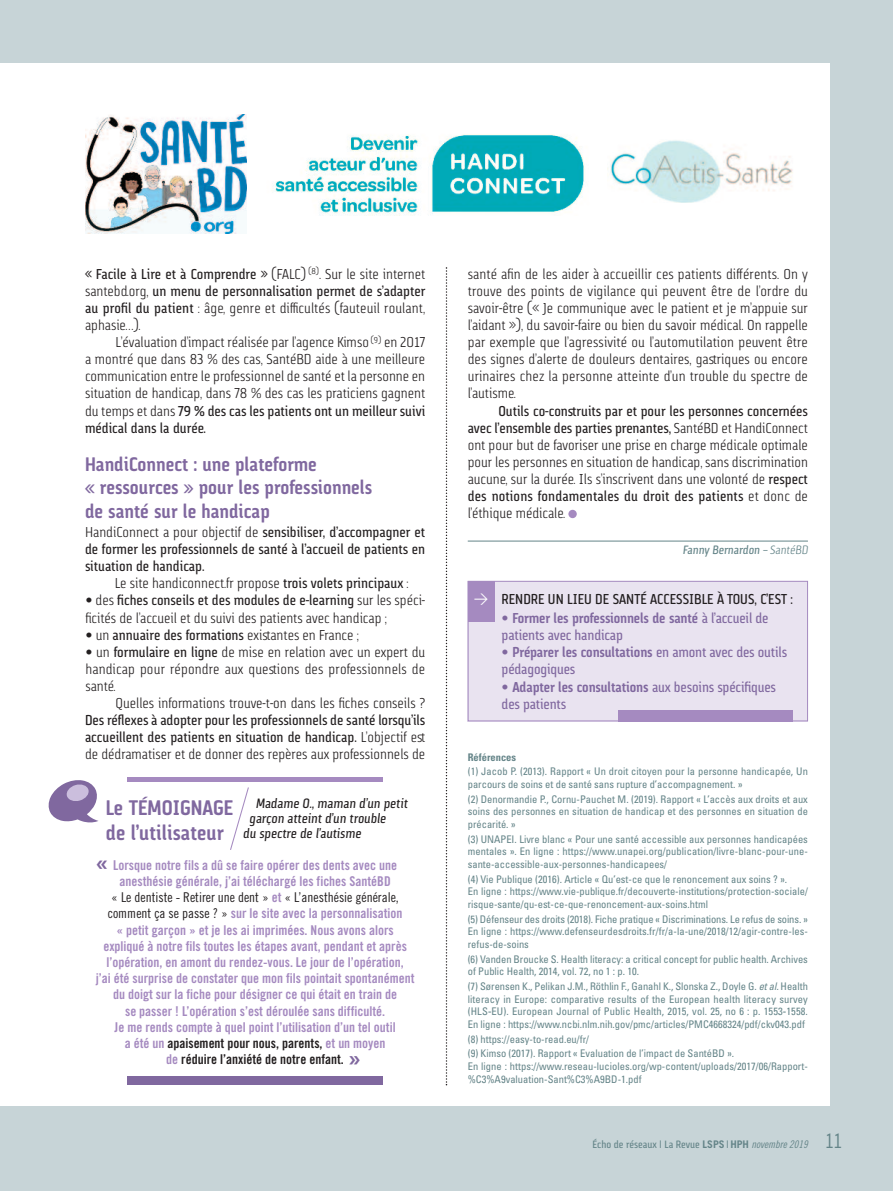
<style>
.page{position:relative;width:893px;height:1191px;background:#c7d4d7}
.page>*{position:absolute;margin:0;border:0;box-sizing:border-box;transform-origin:0 0}
.t1{font:27px "Trade Gothic Bold Cond Twenty";color:#80689f}
.t2{font:700 21px/25.2px "Via Sans";color:#80689f}
.t3{font:700 19.5px/23.4px "Via Sans";color:#80689f}
.t4{font:300 14.25px/17.1px "Via Sans";color:#231f20;text-align:justify}
.t5{font:14.25px/17.1px "Via Sans";color:#231f20;text-align:justify}
.t6{font:14.25px/17.1px "Via Sans";letter-spacing:-.01em;color:#80689f}
.t7{font:13.5px/16.2px "Trade Gothic Bold Cond Twenty";color:#a58ac0;text-align:center}
.t8{font:italic 13.5px "Via Sans";color:#231f20}
.t9{font:13.5px "Trade Gothic Cond Eighteen";color:#231f20}
.t10{font:italic 12px "Via Sans";color:#648488}
.t11{font:condensed 10.5px/12.6px "Univers";color:#648488}
.t12{font:10.5px "Via Sans";color:#648488}
.t13{font:700 condensed 10.5px "Univers";color:#648488}
.s1{font-weight:400}
.s2{font-weight:300}
.s3{font-family:"Frutiger";font-weight:400}
.s4{font-family:"Trade Gothic Bold Cond Twenty";color:#a58ac0}
.s5{font-family:"Trade Gothic Cond Eighteen";color:#231f20}
.s6{color:#231f20}
.s7{font-family:"DIN";color:#fff}
.s8{font-family:"Frutiger";font-weight:700}
.s9{font-weight:700}
.s10{font-style:italic}
.s11{font-family:"Helvetica";font-stretch:normal}
.s12{font-family:"Trade Gothic"}
.s13{font-family:"Trade Gothic";font-weight:700}
.s14{font-family:"Trade Gothic Cond Eighteen Obl"}
.s15{font-weight:300;font-size:21px}
</style>
<div class="page">
<div style="left:0;top:64px;width:829px;height:1042px;background:#fff"></div>
<div style="left:568px;top:510px;width:9px;height:8px;background:#a58ac0;border-radius:50%"></div>
<svg style="left:446px;top:267px;width:1px;height:818px"></svg>
<hr style="left:468px;top:541px;width:340px;height:1px;background:#648488">
<img style="left:86px;top:115px;width:160px;height:118px">
<img style="left:273px;top:134px;width:312px;height:81px">
<img style="left:610px;top:140px;width:183px;height:62px">
<div style="left:468px;top:581px;width:340px;height:140px;background:#e9e3f0"></div>
<div style="left:618px;top:710px;width:174px;height:11px;background:#a58ac0"></div>
<div style="left:468px;top:581px;width:27px;height:40px;background:#a58ac0"></div>
<div style="left:468px;top:581px;width:340px;height:140px;border:1px solid #a58ac0"></div>
<svg style="left:230px;top:787px;width:19px;height:63px"></svg>
<hr style="left:128px;top:777px;width:255px;height:4px;background:#a58ac0">
<div style="left:128px;top:1076px;width:255px;height:8px;background:#80689f"></div>
<svg style="left:48px;top:780px;width:50px;height:43px"></svg>
<p class="t4" style="left:85px;top:267px;width:342px"><span class="s1">« Facile à Lire et à Comprendre »</span> (FALC) <sup>(8)</sup>. Sur le site internet santebd.org, <span class="s1">un menu de personnalisation permet de s’adapter au profil du patient</span> : âge, genre et difficultés (fauteuil roulant, aphasie…).</p>
<p class="t4" style="left:85px;top:335px;width:342px;text-indent:31px">L’évaluation d’impact réalisée par l’agence Kimso <sup>(9)</sup> en 2017 a montré que dans 83 % des cas, SantéBD aide à une meilleure communication entre le professionnel de santé et la personne en situation de handicap, dans 78 % des cas les praticiens gagnent du temps et dans <span class="s1">79 % des cas les patients ont un meilleur suivi médical dans la durée.</span></p>
<h3 class="t3" style="left:85px;top:454px;width:289px">Handiconnect : une plateforme<br>« ressources » pour les professionnels de santé sur le handicap</h3>
<p class="t5" style="left:85px;top:525px;width:342px"><span class="s2">HandiConnect a pour objectif de</span> sensibiliser, d’accompagner et de former les professionnels de santé à l’accueil de patients en situation de handicap.</p>
<p class="t4" style="left:115px;top:576px;width:295px">Le site handiconnect.fr propose <span class="s1">trois volets principaux</span> :</p>
<p class="t4" style="left:85px;top:593px;width:341px"><span class="s3">•</span> des <span class="s1">fiches conseils et des modules de e-learning</span> sur les spéci&shy;ficités de l’accueil et du suivi des patients avec handicap ;</p>
<p class="t4" style="left:85px;top:628px;width:275px"><span class="s3">•</span> un <span class="s1">annuaire des formations</span> existantes en France ;</p>
<p class="t4" style="left:85px;top:645px;width:341px"><span class="s3">•</span> un <span class="s1">formulaire en ligne</span> de mise en relation avec un expert du handicap pour répondre aux questions des professionnels de santé.</p>
<p class="t4" style="left:116px;top:696px;width:311px">Quelles informations trouve-t-on dans les fiches conseils ?</p>
<p class="t5" style="left:85px;top:713px;width:342px">Des réflexes à adopter pour les professionnels de santé lorsqu’ils accueillent des patients en situation de handicap. <span class="s2">L’objectif est de dédramatiser et de donner des repères aux professionnels de</span></p>
<h2 class="t2" style="left:106px;top:797px;width:129px">Le tÉmOiGnAGe de l’utilisateur</h2>
<p class="t8" style="left:256px;top:798px;width:153px">Madame O., maman d’un petit</p>
<p class="t8" style="left:249px;top:813px;width:138px">garçon atteint d’un trouble</p>
<p class="t8" style="left:243px;top:828px;width:120px">du spectre de l’autisme</p>
<p class="t7" style="left:113px;top:858px;width:286px">Lorsque notre fils a dû se faire opérer des dents avec une anesthésie générale, j’ai téléchargé les fiches SantéBD</p>
<p class="t9" style="left:111px;top:892px;width:289px">« Le dentiste - Retirer une dent » <span class="s4">et</span> « L’anesthésie générale,</p>
<p class="t7" style="left:96px;top:906px;width:320px"><span class="s5">comment ça se passe ? »</span> sur le site avec la personnalisation<br>« petit garçon » et je les ai imprimées. Nous avons alors expliqué à notre fils toutes les étapes avant, pendant et après l’opération, en amont du rendez-vous. Le jour de l’opération,<br>j’ai été surprise de constater que mon fils pointait spontanément du doigt sur la fiche pour désigner ce qui était en train de<br>se passer ! L’opération s’est déroulée sans difficulté.<br>Je me rends compte à quel point l’utilisation d’un tel outil<br>a été un <span class="s6">apaisement pour nous, parents,</span> et un moyen<br>de <span class="s6">réduire l’anxiété de notre enfant.</span></p>
<h1 class="t1" style="left:95px;top:852px;width:15px">«</h1>
<h1 class="t1" style="left:361px;top:1073px;width:15px;rotate:-180deg">«</h1>
<p class="t4" style="left:468px;top:267px;width:342px">santé afin de les aider à accueillir ces patients différents. On y trouve des points de vigilance qui peuvent être de l’ordre du savoir-être (« Je communique avec le patient et je m’appuie sur l’aidant »), du savoir-faire ou bien du savoir médical. On rappelle par exemple que l’agressivité ou l’automutilation peuvent être des signes d’alerte de douleurs dentaires, gastriques ou encore urinaires chez la personne atteinte d’un trouble du spectre de l’autisme.</p>
<p class="t4" style="left:468px;top:403px;width:342px;text-indent:31px"><span class="s1">Outils co-construits par et pour les personnes concernées avec l’ensemble des parties prenantes,</span> SantéBD et HandiConnect ont pour but de favoriser une prise en charge médicale optimale pour les personnes en situation de handicap, sans discrimination aucune, sur la durée. Ils s’inscrivent dans une volonté de <span class="s1">respect des notions fondamentales du droit des patients</span> et donc de l’éthique médicale.</p>
<p class="t10" style="left:683px;top:546px;width:127px">Fanny Bernardon <span class="s2">– SantéBD</span></p>
<p class="t5" style="left:474px;top:592px;width:321px"><span class="s7">&gt;</span> RENDRE UN LIEU DE SANTÉ ACCESSIBLE à TOUS, C’EST :</p>
<p class="t6" style="left:502px;top:611px;width:268px"><span class="s8">•</span> <span class="s9">Former les professionnels de santé</span> à l’accueil de patients avec handicap</p>
<p class="t6" style="left:502px;top:645px;width:287px"><span class="s8">•</span> <span class="s9">préparer les consultations</span> en amont avec des outils pédagogiques</p>
<p class="t6" style="left:502px;top:679px;width:276px"><span class="s8">•</span> <span class="s9">Adapter les consultations</span> aux besoins spécifiques des patients</p>
<p class="t13" style="left:468px;top:753px;width:50px">Références</p>
<p class="t11" style="left:468px;top:766px;width:342px">(1) Jacob P. (2013). Rapport « Un droit citoyen pour la personne handicapée, Un parcours de soins et de santé sans rupture d’accompagnement. »</p>
<p class="t11" style="left:468px;top:793px;width:342px;text-align:justify">(2) Denormandie P., Cornu-Pauchet M. (2019). Rapport « L’accès aux droits et aux soins des personnes en situation de handicap et des personnes en situation de précarité. »</p>
<p class="t11" style="left:468px;top:833px;width:342px;text-align:justify">(3) UNAPEI. Livre blanc « Pour une santé accessible aux personnes handicapées mentales ». En ligne : https://www.unapei.org/publication/livre-blanc-pour-une&shy;sante-accessible-aux-personnes-handicapees/</p>
<p class="t11" style="left:468px;top:873px;width:342px">(4) Vie Publique (2016). Article « Qu’est-ce que le renoncement aux soins ? ».<br>En ligne : https://www.vie-publique.fr/decouverte-institutions/protection-sociale/ risque-sante/qu-est-ce-que-renoncement-aux-soins.html</p>
<p class="t11" style="left:468px;top:913px;width:342px;text-align:justify">(5) Défenseur des droits (2018). Fiche pratique « Discriminations. Le refus de soins. » En ligne : https://www.defenseurdesdroits.fr/fr/a-la-une/2018/12/agir-contre-les&shy;refus-de-soins</p>
<p class="t11" style="left:468px;top:953px;width:342px">(6) Vanden Broucke S. Health literacy: a critical concept for public health. Archives of Public Health, 2014, vol. 72, no 1 : p. 10.</p>
<p class="t11" style="left:468px;top:980px;width:342px;text-align:justify">(7) Sørensen K., Pelikan J.M., Röthlin F., Ganahl K., Slonska Z., Doyle G. <span class="s10">et al.</span> Health literacy in Europe: comparative results of the European health literacy survey (HLS<span class="s11">‑</span>EU). European Journal of Public Health, 2015, vol. 25, no 6 : p. 1553<span class="s11">‑</span>1558.<br>En ligne : https://www.ncbi.nlm.nih.gov/pmc/articles/PMC4668324/pdf/ckv043.pdf</p>
<p class="t11" style="left:468px;top:1032px;width:268px;line-height:14.7px">(8) https://easy-to-read.eu/fr/<br>(9) Kimso (2017). Rapport « Evaluation de l’impact de SantéBD ».</p>
<p class="t11" style="left:468px;top:1060px;width:342px">En ligne : https://www.reseau-lucioles.org/wp-content/uploads/2017/06/Rapport-%C3%A9valuation-Sant%C3%A9BD-1.pdf</p>
<p class="t12" style="left:593px;top:1140px;width:251px">Écho de réseaux <span class="s12">I</span> La Revue <span class="s13">LSPS</span><span class="s12">I</span><span class="s13">HPH</span> <span class="s14">novembre 2019</span> <span class="s15">11</span></p>
</div>
